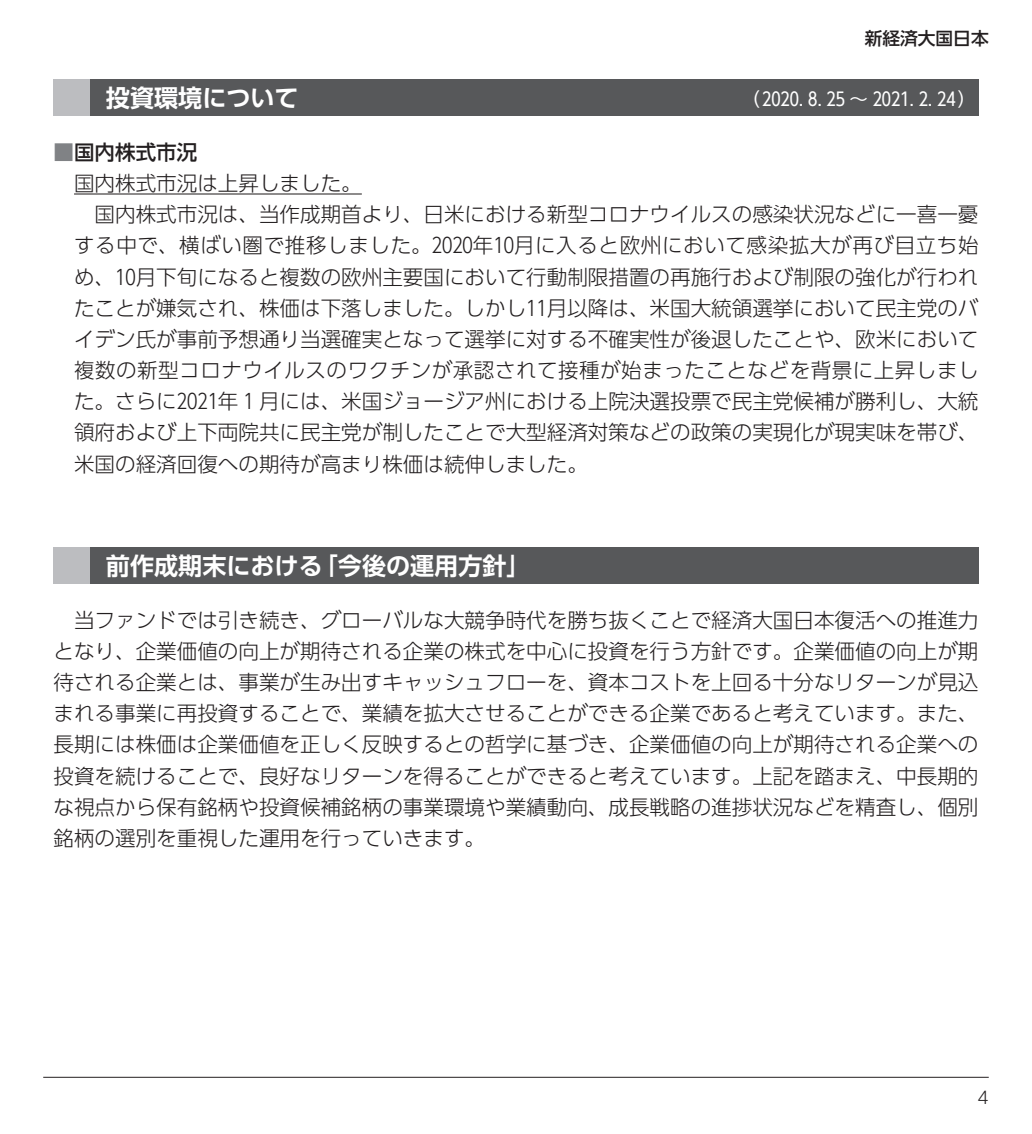
<style>
.page{position:relative;width:1032px;height:1134px;background:#fff}
.page>*{position:absolute;margin:0;border:0;box-sizing:border-box;transform-origin:0 0}
.t1{font:700 24px "UD Shin Go Pro De";color:#fff}
.t2{font:300 20.6px/31.2px "UD Shin Go Pro";color:#231f20;text-align:justify}
.t3{font:300 20.6px "UD Shin Go Pro";letter-spacing:.03em;color:#231f20}
.t4{font:300 20.6px "UD Shin Go Pro";letter-spacing:.025em;color:#231f20}
.t5{font:500 20.6px "UD Shin Go Pro";color:#231f20}
.t6{font:18.4px "UD Shin Go Pro";color:#fff}
.t7{font:500 17.8px "UD Shin Go Pro";color:#231f20}
.t8{font:300 17px "UD Shin Go Pro";color:#231f20}
.s1{color:#808285}
</style>
<div class="page">
<hr style="left:43px;top:1077px;width:946px;height:1px;background:#231f20">
<hr style="left:74px;top:193px;width:288px;height:1px;background:#231f20">
<div style="left:54px;top:79px;width:924px;height:37px;background:#57585a"></div>
<div style="left:54px;top:79px;width:36px;height:37px;background:#bcbdc0"></div>
<div style="left:54px;top:547px;width:924px;height:37px;background:#57585a"></div>
<div style="left:54px;top:547px;width:36px;height:37px;background:#bcbdc0"></div>
<p class="t7" style="left:865px;top:24px;width:126px">新経済大国日本</p>
<p class="t1" style="left:106px;top:78px;width:194px">投資環境について</p>
<p class="t6" style="left:741px;top:84px;width:236px">（ 2020. 8. 25 ～ 2021. 2. 24）</p>
<p class="t5" style="left:54px;top:135px;width:145px"><span class="s1">■</span>国内株式市況</p>
<p class="t2" style="left:74px;top:167px;width:289px">国内株式市況は上昇しました。</p>
<p class="t2" style="left:95px;top:198px;width:885px">国内株式市況は、当作成期首より、日米における新型コロナウイルスの感染状況などに一喜一憂</p>
<p class="t3" style="left:74px;top:229px;width:906px">する中で、横ばい圏で推移しました。2020年10月に入ると欧州において感染拡大が再び目立ち始</p>
<p class="t2" style="left:74px;top:260px;width:906px">め、10月下旬になると複数の欧州主要国において行動制限措置の再施行および制限の強化が行われ</p>
<p class="t2" style="left:74px;top:292px;width:906px">たことが嫌気され、株価は下落しました。しかし11月以降は、米国大統領選挙において民主党のバ</p>
<p class="t2" style="left:74px;top:323px;width:906px">イデン氏が事前予想通り当選確実となって選挙に対する不確実性が後退したことや、欧米において</p>
<p class="t4" style="left:74px;top:354px;width:906px">複数の新型コロナウイルスのワクチンが承認されて接種が始まったことなどを背景に上昇しまし</p>
<p class="t2" style="left:74px;top:385px;width:906px">た。さらに2021年 1 月には、米国ジョージア州における上院決選投票で民主党候補が勝利し、大統</p>
<p class="t2" style="left:74px;top:416px;width:906px">領府および上下両院共に民主党が制したことで大型経済対策などの政策の実現化が現実味を帯び、</p>
<p class="t2" style="left:74px;top:447px;width:515px">米国の経済回復への期待が高まり株価は続伸しました。</p>
<p class="t1" style="left:106px;top:546px;width:426px">前作成期末における「今後の運用方針」</p>
<p class="t2" style="left:54px;top:603px;width:926px;text-indent:21px">当ファンドでは引き続き、グローバルな大競争時代を勝ち抜くことで経済大国日本復活への推進力となり、企業価値の向上が期待される企業の株式を中心に投資を行う方針です。企業価値の向上が期待される企業とは、事業が生み出すキャッシュフローを、資本コストを上回る十分なリターンが見込まれる事業に再投資することで、業績を拡大させることができる企業であると考えています。また、長期には株価は企業価値を正しく反映するとの哲学に基づき、企業価値の向上が期待される企業への投資を続けることで、良好なリターンを得ることができると考えています。上記を踏まえ、中長期的な視点から保有銘柄や投資候補銘柄の事業環境や業績動向、成長戦略の進捗状況などを精査し、個別銘柄の選別を重視した運用を行っていきます。</p>
<p class="t8" style="left:977px;top:1083px;width:13px">4</p>
</div>
